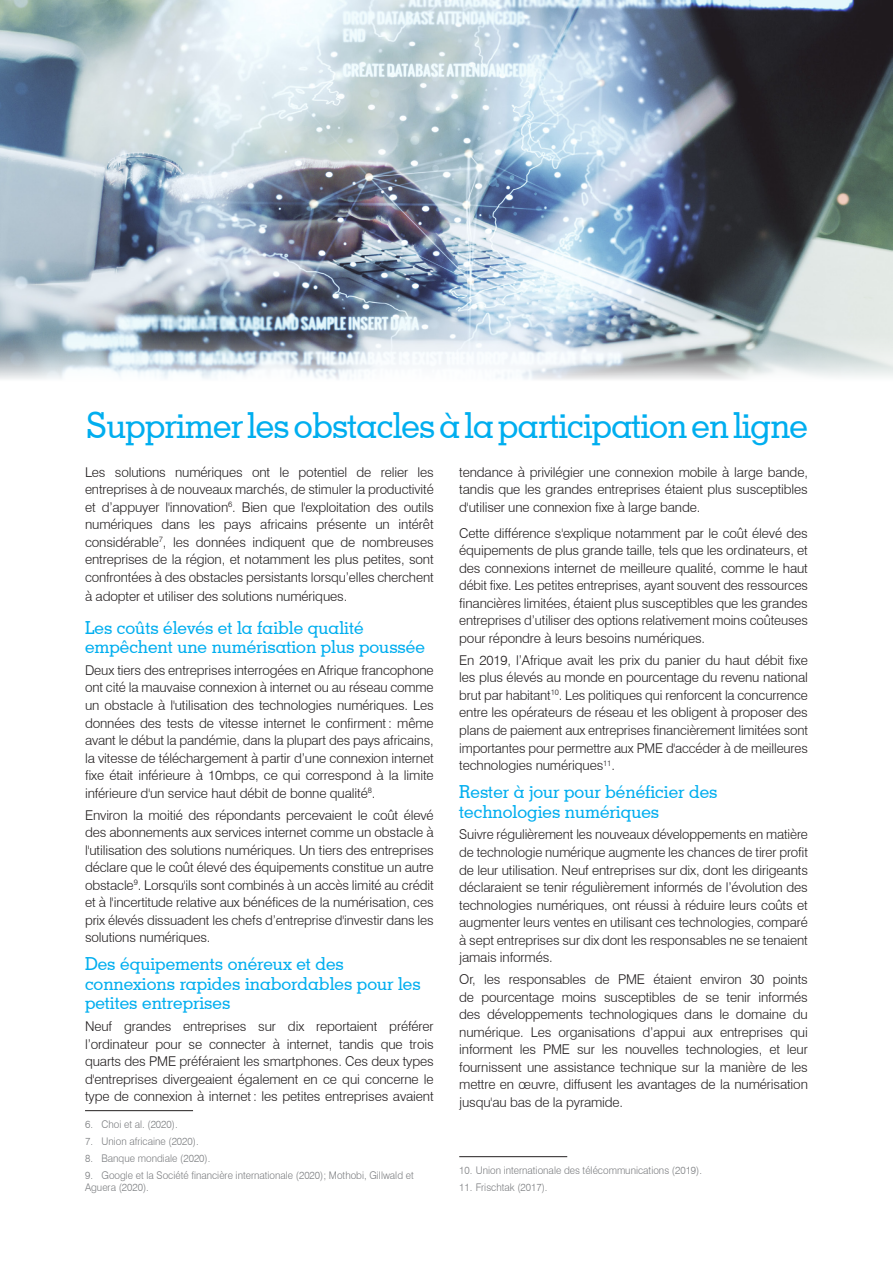
<style>
.page{position:relative;width:893px;height:1263px;background:#fff}
.page>*{position:absolute;margin:0;border:0;box-sizing:border-box;transform-origin:0 0}
.t1{font:500 36px "Geometric Slab 703 BT";letter-spacing:-.02em;color:#00aeef;scale:.94 1}
.h2_cyan_c1{font:500 18px/19.5px "Geometric Slab 703 BT";color:#00aeef}
.text{font:300 13.5px/17.5px "Swiss 721 BT";letter-spacing:-.01em;color:#231f20;text-align:justify}
.footnotes{font:300 10.5px/12px "Swiss 721 BT";color:#7a7c7f;scale:.95 1}
</style>
<div class="page">
<img style="left:0;top:0;width:893px;height:380px">
<hr style="left:85px;top:1110px;width:108px;height:1px;background:#231f20">
<hr style="left:459px;top:1156px;width:108px;height:1px;background:#231f20">
<h1 class="t1" style="left:85px;top:403px;width:771px">Supprimer les obstacles à la participation en ligne</h1>
<p class="text" style="left:85px;top:463px;width:350px">Les solutions numériques ont le potentiel de relier les entreprises à de nouveaux marchés, de stimuler la productivité et d’appuyer l'innovation<sup>6</sup>. Bien que l'exploitation des outils numériques dans les pays africains présente un intérêt considérable<sup>7</sup>, les données indiquent que de nombreuses entreprises de la région, et notamment les plus petites, sont confrontées à des obstacles persistants lorsqu’elles cherchent</p>
<p class="text" style="left:85px;top:588px;width:264px">à adopter et utiliser des solutions numériques.</p>
<p class="h2_cyan_c1" style="left:85px;top:617px;width:341px">Les coûts élevés et la faible qualité empêchent une numérisation plus poussée</p>
<p class="text" style="left:85px;top:661px;width:350px">Deux tiers des entreprises interrogées en Afrique francophone ont cité la mauvaise connexion à internet ou au réseau comme un obstacle à l'utilisation des technologies numériques. Les données des tests de vitesse internet le confirment : même avant le début la pandémie, dans la plupart des pays africains, la vitesse de téléchargement à partir d’une connexion internet fixe était inférieure à 10mbps, ce qui correspond à la limite inférieure d'un service haut débit de bonne qualité<sup>8</sup>.</p>
<p class="text" style="left:85px;top:806px;width:350px">Environ la moitié des répondants percevaient le coût élevé des abonnements aux services internet comme un obstacle à l'utilisation des solutions numériques. Un tiers des entreprises déclare que le coût élevé des équipements constitue un autre obstacle<sup>9</sup>. Lorsqu'ils sont combinés à un accès limité au crédit et à l'incertitude relative aux bénéfices de la numérisation, ces prix élevés dissuadent les chefs d’entreprise d'investir dans les solutions numériques.</p>
<p class="h2_cyan_c1" style="left:85px;top:954px;width:337px">Des équipements onéreux et des connexions rapides inabordables pour les petites entreprises</p>
<p class="text" style="left:85px;top:1017px;width:350px">Neuf grandes entreprises sur dix reportaient préférer l’ordinateur pour se connecter à internet, tandis que trois quarts des PME préféraient les smartphones. Ces deux types d'entreprises divergeaient également en ce qui concerne le type de connexion à internet : les petites entreprises avaient</p>
<p class="footnotes" style="left:85px;top:1118px;width:99px">6. Choi et al. (2020).</p>
<p class="footnotes" style="left:85px;top:1135px;width:121px">7. Union africaine (2020).</p>
<p class="footnotes" style="left:85px;top:1152px;width:133px">8. Banque mondiale (2020).</p>
<p class="footnotes" style="left:85px;top:1169px;width:348px">9. Google et la Société financière internationale (2020); Mothobi, Gillwald et<br>Aguera (2020).</p>
<p class="text" style="left:459px;top:463px;width:350px">tendance à privilégier une connexion mobile à large bande, tandis que les grandes entreprises étaient plus susceptibles d'utiliser une connexion fixe à large bande.</p>
<p class="text" style="left:459px;top:524px;width:350px">Cette différence s'explique notamment par le coût élevé des équipements de plus grande taille, tels que les ordinateurs, et des connexions internet de meilleure qualité, comme le haut débit fixe. Les petites entreprises, ayant souvent des ressources financières limitées, étaient plus susceptibles que les grandes entreprises d’utiliser des options relativement moins coûteuses pour répondre à leurs besoins numériques.</p>
<p class="text" style="left:459px;top:651px;width:350px">En 2019, l’Afrique avait les prix du panier du haut débit fixe les plus élevés au monde en pourcentage du revenu national brut par habitant<sup>10</sup>. Les politiques qui renforcent la concurrence entre les opérateurs de réseau et les obligent à proposer des plans de paiement aux entreprises financièrement limitées sont importantes pour permettre aux PME d'accéder à de meilleures technologies numériques<sup>11</sup>.</p>
<p class="h2_cyan_c1" style="left:459px;top:782px;width:260px">Rester à jour pour bénéficier des technologies numériques</p>
<p class="text" style="left:459px;top:826px;width:350px">Suivre régulièrement les nouveaux développements en matière de technologie numérique augmente les chances de tirer profit de leur utilisation. Neuf entreprises sur dix, dont les dirigeants déclaraient se tenir régulièrement informés de l’évolution des technologies numériques, ont réussi à réduire leurs coûts et augmenter leurs ventes en utilisant ces technologies, comparé à sept entreprises sur dix dont les responsables ne se tenaient jamais informés.</p>
<p class="text" style="left:459px;top:970px;width:350px">Or, les responsables de PME étaient environ 30 points de pourcentage moins susceptibles de se tenir informés des développements technologiques dans le domaine du numérique. Les organisations d’appui aux entreprises qui informent les PME sur les nouvelles technologies, et leur fournissent une assistance technique sur la manière de les mettre en œuvre, diffusent les avantages de la numérisation jusqu'au bas de la pyramide.</p>
<p class="footnotes" style="left:459px;top:1164px;width:257px">10. Union internationale des télécommunications (2019).</p>
<p class="footnotes" style="left:459px;top:1181px;width:94px">11. Frischtak (2017).</p>
</div>
